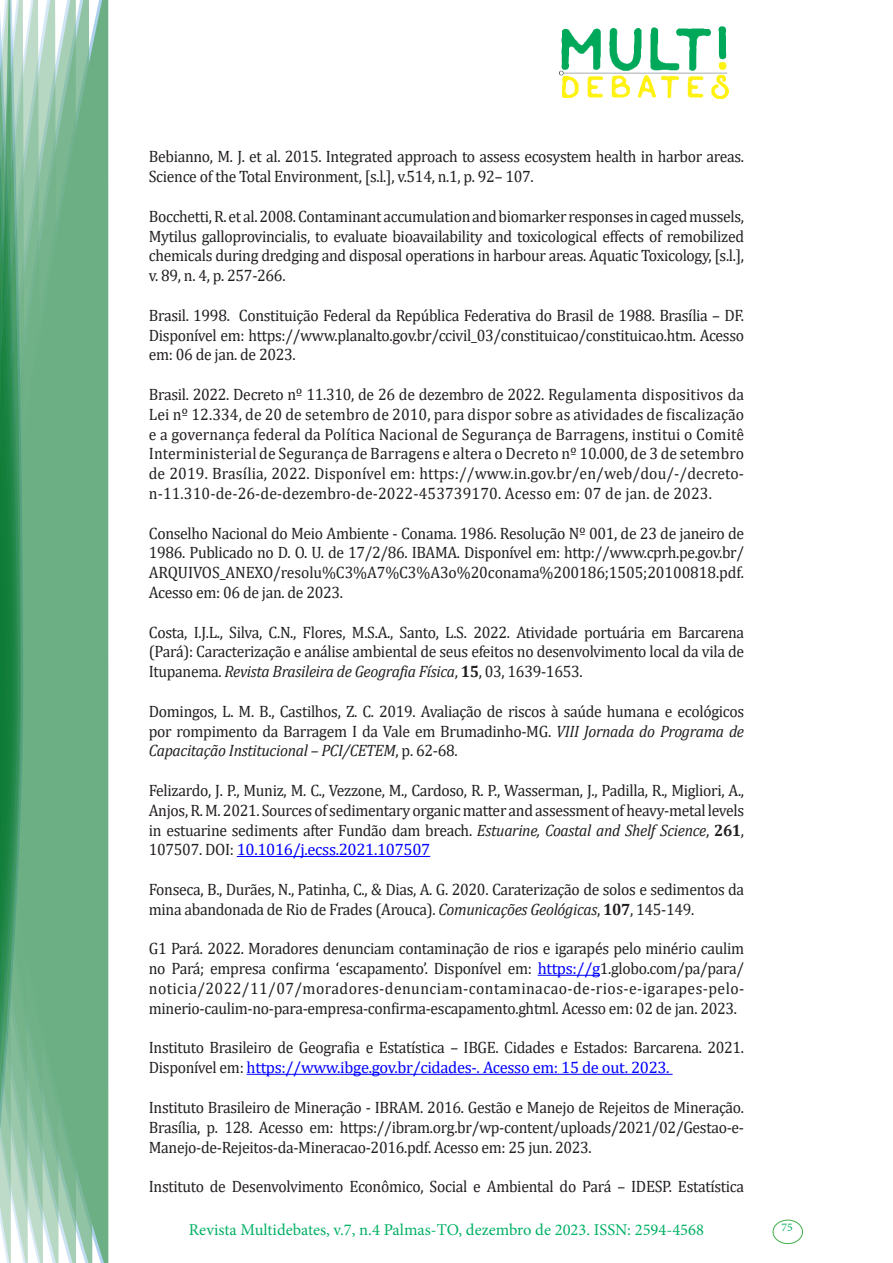
<style>
.page{position:relative;width:893px;height:1263px;background:#fff}
.page>*{position:absolute;margin:0;border:0;box-sizing:border-box;transform-origin:0 0}
.texto{font:16.5px/19.8px "Cambria";letter-spacing:-.02em;color:#231f20;text-align:justify;scale:.95 1}
.t1{font:16.5px "Minion Pro";color:#00b064}
.t2{font:11.7px "Minion Pro";color:#00b064}
.s1{font-style:italic}
.s2{font-weight:700}
.s3{color:#00f}
</style>
<div class="page">
<img style="left:559px;top:26px;width:169px;height:72px">
<div style="left:95px;top:0;width:14px;height:1263px;background:#6caf84"></div>
<svg style="left:79px;top:0;width:16px;height:1263px;background:#71b289"></svg>
<svg style="left:62px;top:0;width:17px;height:1263px;background:#75b48c"></svg>
<svg style="left:45px;top:0;width:17px;height:1263px;background:#7cb792"></svg>
<svg style="left:30px;top:0;width:15px;height:1263px;background:#80ba96"></svg>
<svg style="left:0;top:0;width:30px;height:1263px;background:#61a97f"></svg>
<div style="left:772px;top:1219px;width:31px;height:25px;border:1px solid #40ae49;border-radius:50%"></div>
<hr style="left:237px;top:856px;width:193px;height:1px;background:#00f">
<hr style="left:538px;top:975px;width:62px;height:1px;background:#00f">
<hr style="left:247px;top:1074px;width:426px;height:1px;background:#00f">
<p class="texto" style="left:149px;top:147px;width:628px">Bebianno, M. J. et al. 2015. Integrated approach to assess ecosystem health in harbor areas.<br>Science of the Total Environment, [s.l.], v.514, n.1, p. 92– 107.</p>
<p class="texto" style="left:149px;top:206px;width:628px">Bocchetti, R. et al. 2008. Contaminant accumulation and biomarker responses in caged mussels, Mytilus galloprovincialis, to evaluate bioavailability and toxicological effects of remobilized chemicals during dredging and disposal operations in harbour areas. Aquatic Toxicology, [s.l.], v. 89, n. 4, p. 257-266.</p>
<p class="texto" style="left:149px;top:305px;width:628px">Brasil. 1998. Constituição Federal da República Federativa do Brasil de 1988. Brasília – DF.<br>Disponível em: https://www.planalto.gov.br/ccivil_03/constituicao/constituicao.htm. Acesso em: 06 de jan. de 2023.</p>
<p class="texto" style="left:149px;top:384px;width:628px">Brasil. 2022. Decreto nº 11.310, de 26 de dezembro de 2022. Regulamenta dispositivos da Lei nº 12.334, de 20 de setembro de 2010, para dispor sobre as atividades de fiscalização e a governança federal da Política Nacional de Segurança de Barragens, institui o Comitê Interministerial de Segurança de Barragens e altera o Decreto nº 10.000, de 3 de setembro de 2019. Brasília, 2022. Disponível em: https://www.in.gov.br/en/web/dou/-/decreto&shy;n-11.310-de-26-de-dezembro-de-2022-453739170. Acesso em: 07 de jan. de 2023.</p>
<p class="texto" style="left:149px;top:523px;width:628px">Conselho Nacional do Meio Ambiente - Conama. 1986. Resolução Nº 001, de 23 de janeiro de 1986. Publicado no D. O. U. de 17/2/86. IBAMA. Disponível em: http://www.cprh.pe.gov.br/ ARQUIVOS_ANEXO/resolu%C3%A7%C3%A3o%20conama%200186;1505;20100818.pdf.<br>Acesso em: 06 de jan. de 2023.</p>
<p class="texto" style="left:149px;top:622px;width:628px">Costa, I.J.L., Silva, C.N., Flores, M.S.A., Santo, L.S. 2022. Atividade portuária em Barcarena (Pará): Caracterização e análise ambiental de seus efeitos no desenvolvimento local da vila de Itupanema. <span class="s1">Revista Brasileira de Geografia Física</span>, <span class="s2">15</span>, 03, 1639-1653.</p>
<p class="texto" style="left:149px;top:701px;width:628px">Domingos, L. M. B., Castilhos, Z. C. 2019. Avaliação de riscos à saúde humana e ecológicos por rompimento da Barragem I da Vale em Brumadinho-MG. <span class="s1">VIII Jornada do Programa de Capacitação Institucional – PCI/CETEM</span>, p. 62-68.</p>
<p class="texto" style="left:149px;top:780px;width:628px">Felizardo, J. P., Muniz, M. C., Vezzone, M., Cardoso, R. P., Wasserman, J., Padilla, R., Migliori, A., Anjos, R. M. 2021. Sources of sedimentary organic matter and assessment of heavy-metal levels in estuarine sediments after Fundão dam breach. <span class="s1">Estuarine, Coastal and Shelf Science</span>, <span class="s2">261</span>, 107507. DOI: <span class="s3">10.1016/j.ecss.2021.107507</span></p>
<p class="texto" style="left:149px;top:879px;width:628px">Fonseca, B., Durães, N., Patinha, C., &amp; Dias, A. G. 2020. Caraterização de solos e sedimentos da mina abandonada de Rio de Frades (Arouca). <span class="s1">Comunicações Geológicas</span>, <span class="s2">107</span>, 145-149.</p>
<p class="texto" style="left:149px;top:939px;width:628px">G1 Pará. 2022. Moradores denunciam contaminação de rios e igarapés pelo minério caulim no Pará; empresa confirma ‘escapamento’. Disponível em: <span class="s3">https://g</span>1.globo.com/pa/para/ noticia/2022/11/07/moradores-denunciam-contaminacao-de-rios-e-igarapes-pelo&shy;minerio-caulim-no-para-empresa-confirma-escapamento.ghtml. Acesso em: 02 de jan. 2023.</p>
<p class="texto" style="left:149px;top:1038px;width:628px">Instituto Brasileiro de Geografia e Estatística – IBGE. Cidades e Estados: Barcarena. 2021.<br>Disponível em: <span class="s3">https://www.ibge.gov.br/cidades-. Acesso em: 15 de out. 2023.</span></p>
<p class="texto" style="left:149px;top:1097px;width:628px">Instituto Brasileiro de Mineração - IBRAM. 2016. Gestão e Manejo de Rejeitos de Mineração.<br>Brasília, p. 128. Acesso em: https://ibram.org.br/wp-content/uploads/2021/02/Gestao-e-Manejo-de-Rejeitos-da-Mineracao-2016.pdf. Acesso em: 25 jun. 2023.</p>
<p class="texto" style="left:149px;top:1176px;width:628px">Instituto de Desenvolvimento Econômico, Social e Ambiental do Pará – IDESP. Estatística</p>
<p class="t1" style="left:189px;top:1218px;width:517px">Revista Multidebates, v.7, n.4 Palmas-TO, dezembro de 2023. ISSN: 2594-4568</p>
<p class="t2" style="left:781px;top:1219px;width:13px">75</p>
</div>
